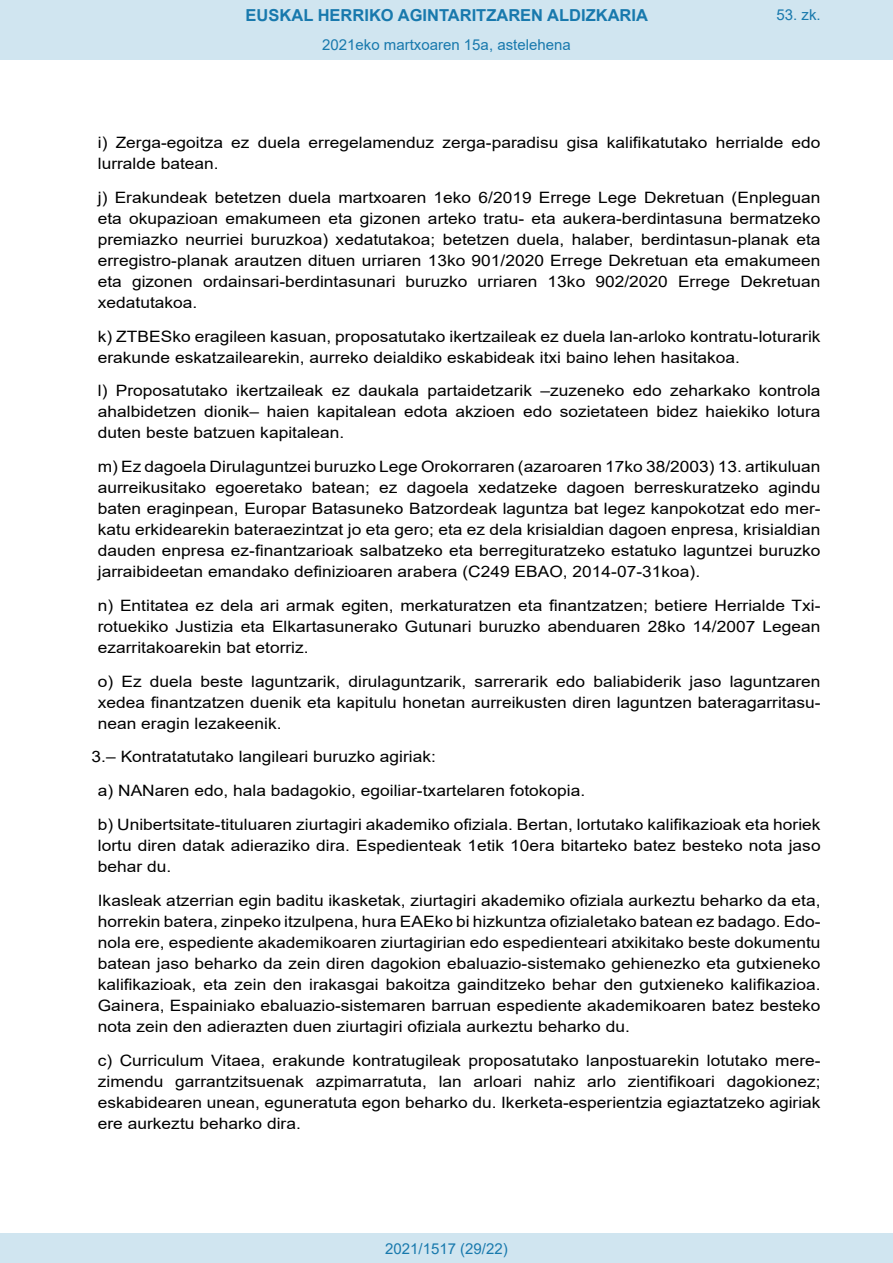
<style>
.page{position:relative;width:893px;height:1263px;background:#fff}
.page>*{position:absolute;margin:0;border:0;box-sizing:border-box;transform-origin:0 0}
.t1{font:700 16.5px "Arial";color:#1879ad}
.BOPVDetalle1{font:15.6px/21px "Arial";color:#000;text-align:justify;scale:1.11 1}
.BOPVDetalle{font:15.6px "Arial";color:#000;scale:1.11 1}
.Paginacion_Centro{font:15px "Arial";color:#1879ad}
</style>
<div class="page">
<div style="left:0;top:0;width:893px;height:60px;background:#d0e5f0"></div>
<div style="left:0;top:1233px;width:893px;height:30px;background:#d0e5f0"></div>
<p class="t1" style="left:246px;top:3px;width:404px">EUSKAL HERRIKO AGINTARITZAREN ALDIZKARIA</p>
<p class="Paginacion_Centro" style="left:322px;top:35px;width:250px">2021eko martxoaren 15a, astelehena</p>
<p class="Paginacion_Centro" style="left:776px;top:5px;width:46px">53. zk.</p>
<p class="BOPVDetalle1" style="left:98px;top:132px;width:653px">i) Zerga-egoitza ez duela erregelamenduz zerga-paradisu gisa kalifikatutako herrialde edo lurralde batean.</p>
<p class="BOPVDetalle1" style="left:98px;top:187px;width:653px">j) Erakundeak betetzen duela martxoaren 1eko 6/2019 Errege Lege Dekretuan (Enpleguan eta okupazioan emakumeen eta gizonen arteko tratu- eta aukera-berdintasuna bermatzeko premiazko neurriei buruzkoa) xedatutakoa; betetzen duela, halaber, berdintasun-planak eta erregistro-planak arautzen dituen urriaren 13ko 901/2020 Errege Dekretuan eta emakumeen eta gizonen ordainsari-berdintasunari buruzko urriaren 13ko 902/2020 Errege Dekretuan xedatutakoa.</p>
<p class="BOPVDetalle1" style="left:98px;top:326px;width:653px">k) ZTBESko eragileen kasuan, proposatutako ikertzaileak ez duela lan-arloko kontratu-loturarik erakunde eskatzailearekin, aurreko deialdiko eskabideak itxi baino lehen hasitakoa.</p>
<p class="BOPVDetalle1" style="left:98px;top:380px;width:653px">l) Proposatutako ikertzaileak ez daukala partaidetzarik –zuzeneko edo zeharkako kontrola ahalbidetzen dionik– haien kapitalean edota akzioen edo sozietateen bidez haiekiko lotura duten beste batzuen kapitalean.</p>
<p class="BOPVDetalle1" style="left:98px;top:456px;width:653px">m) Ez dagoela Dirulaguntzei buruzko Lege Orokorraren (azaroaren 17ko 38/2003) 13. artikuluan aurreikusitako egoeretako batean; ez dagoela xedatzeke dagoen berreskuratzeko agindu baten eraginpean, Europar Batasuneko Batzordeak laguntza bat legez kanpokotzat edo mer&shy;katu erkidearekin bateraezintzat jo eta gero; eta ez dela krisialdian dagoen enpresa, krisialdian dauden enpresa ez-finantzarioak salbatzeko eta berregituratzeko estatuko laguntzei buruzko jarraibideetan emandako definizioaren arabera (C249 EBAO, 2014-07-31koa).</p>
<p class="BOPVDetalle1" style="left:98px;top:595px;width:653px">n) Entitatea ez dela ari armak egiten, merkaturatzen eta finantzatzen; betiere Herrialde Txi&shy;rotuekiko Justizia eta Elkartasunerako Gutunari buruzko abenduaren 28ko 14/2007 Legean ezarritakoarekin bat etorriz.</p>
<p class="BOPVDetalle1" style="left:98px;top:671px;width:653px">o) Ez duela beste laguntzarik, dirulaguntzarik, sarrerarik edo baliabiderik jaso laguntzaren xedea finantzatzen duenik eta kapitulu honetan aurreikusten diren laguntzen bateragarritasu&shy;nean eragin lezakeenik.</p>
<p class="BOPVDetalle" style="left:92px;top:746px;width:312px">3.– Kontratatutako langileari buruzko agiriak:</p>
<p class="BOPVDetalle1" style="left:98px;top:780px;width:441px">a) NANaren edo, hala badagokio, egoiliar-txartelaren fotokopia.</p>
<p class="BOPVDetalle1" style="left:98px;top:814px;width:653px">b) Unibertsitate-tituluaren ziurtagiri akademiko ofiziala. Bertan, lortutako kalifikazioak eta horiek lortu diren datak adieraziko dira. Espedienteak 1etik 10era bitarteko batez besteko nota jaso behar du.</p>
<p class="BOPVDetalle1" style="left:98px;top:890px;width:653px">Ikasleak atzerrian egin baditu ikasketak, ziurtagiri akademiko ofiziala aurkeztu beharko da eta, horrekin batera, zinpeko itzulpena, hura EAEko bi hizkuntza ofizialetako batean ez badago. Edo&shy;nola ere, espediente akademikoaren ziurtagirian edo espedienteari atxikitako beste dokumentu batean jaso beharko da zein diren dagokion ebaluazio-sistemako gehienezko eta gutxieneko kalifikazioak, eta zein den irakasgai bakoitza gainditzeko behar den gutxieneko kalifikazioa.<br>Gainera, Espainiako ebaluazio-sistemaren barruan espediente akademikoaren batez besteko nota zein den adierazten duen ziurtagiri ofiziala aurkeztu beharko du.</p>
<p class="BOPVDetalle1" style="left:98px;top:1049px;width:653px">c) Curriculum Vitaea, erakunde kontratugileak proposatutako lanpostuarekin lotutako mere&shy;zimendu garrantzitsuenak azpimarratuta, lan arloari nahiz arlo zientifikoari dagokionez; eskabidearen unean, eguneratuta egon beharko du. Ikerketa-esperientzia egiaztatzeko agiriak ere aurkeztu beharko dira.</p>
<p class="Paginacion_Centro" style="left:385px;top:1238px;width:124px">2021/1517 (29/22)</p>
</div>
